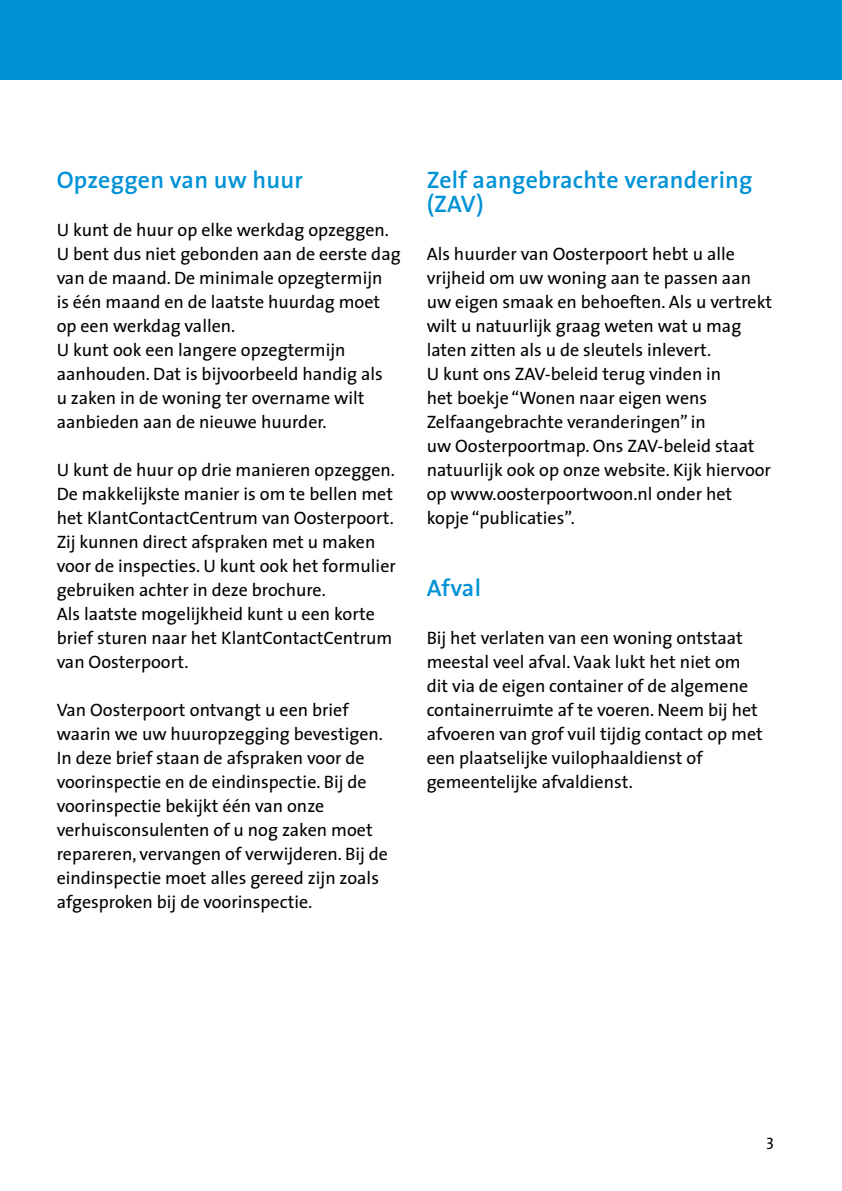
<style>
.page{position:relative;width:842px;height:1191px;background:#fff}
.page>*{position:absolute;margin:0;border:0;box-sizing:border-box;transform-origin:0 0}
.t1{font:600 24px/24px "The Sans";letter-spacing:.01em;color:#0092d6}
.t2{font:18px/24px "The Sans";color:#000}
.t3{font:16px "The Sans";color:#000}
</style>
<div class="page">
<div style="left:0;top:0;width:842px;height:79px;background:#0092d6"></div>
<h1 class="t1" style="left:57px;top:167px;width:248px">Opzeggen van uw huur</h1>
<p class="t2" style="left:57px;top:217px;width:345px">U kunt de huur op elke werkdag opzeggen.<br>U bent dus niet gebonden aan de eerste dag van de maand. De minimale opzegtermijn<br>is één maand en de laatste huurdag moet op een werkdag vallen.<br>U kunt ook een langere opzegtermijn aanhouden. Dat is bijvoorbeeld handig als<br>u zaken in de woning ter overname wilt aanbieden aan de nieuwe huurder.</p>
<p class="t2" style="left:57px;top:457px;width:341px">U kunt de huur op drie manieren opzeggen.<br>De makkelijkste manier is om te bellen met het KlantContactCentrum van Oosterpoort.<br>Zij kunnen direct afspraken met u maken voor de inspecties. U kunt ook het formulier gebruiken achter in deze brochure.<br>Als laatste mogelijkheid kunt u een korte brief sturen naar het KlantContactCentrum van Oosterpoort.</p>
<p class="t2" style="left:57px;top:697px;width:333px">Van Oosterpoort ontvangt u een brief waarin we uw huuropzegging bevestigen.<br>In deze brief staan de afspraken voor de voorinspectie en de eindinspectie. Bij de voorinspectie bekijkt één van onze verhuisconsulenten of u nog zaken moet repareren, vervangen of verwijderen. Bij de eindinspectie moet alles gereed zijn zoals afgesproken bij de voorinspectie.</p>
<h1 class="t1" style="left:427px;top:167px;width:327px">Zelf aangebrachte verandering (ZAV)</h1>
<p class="t2" style="left:427px;top:241px;width:347px">Als huurder van Oosterpoort hebt u alle vrijheid om uw woning aan te passen aan uw eigen smaak en behoeften. Als u vertrekt wilt u natuurlijk graag weten wat u mag laten zitten als u de sleutels inlevert.<br>U kunt ons ZAV-beleid terug vinden in<br>het boekje “Wonen naar eigen wens Zelfaangebrachte veranderingen” in<br>uw Oosterpoortmap. Ons ZAV-beleid staat natuurlijk ook op onze website. Kijk hiervoor op www.oosterpoortwoon.nl onder het kopje “publicaties”.</p>
<h1 class="t1" style="left:427px;top:575px;width:56px">Afval</h1>
<p class="t2" style="left:427px;top:625px;width:338px">Bij het verlaten van een woning ontstaat meestal veel afval. Vaak lukt het niet om dit via de eigen container of de algemene containerruimte af te voeren. Neem bij het afvoeren van grof vuil tijdig contact op met een plaatselijke vuilophaaldienst of gemeentelijke afvaldienst.</p>
<p class="t3" style="left:766px;top:1127px;width:9px">3</p>
</div>
